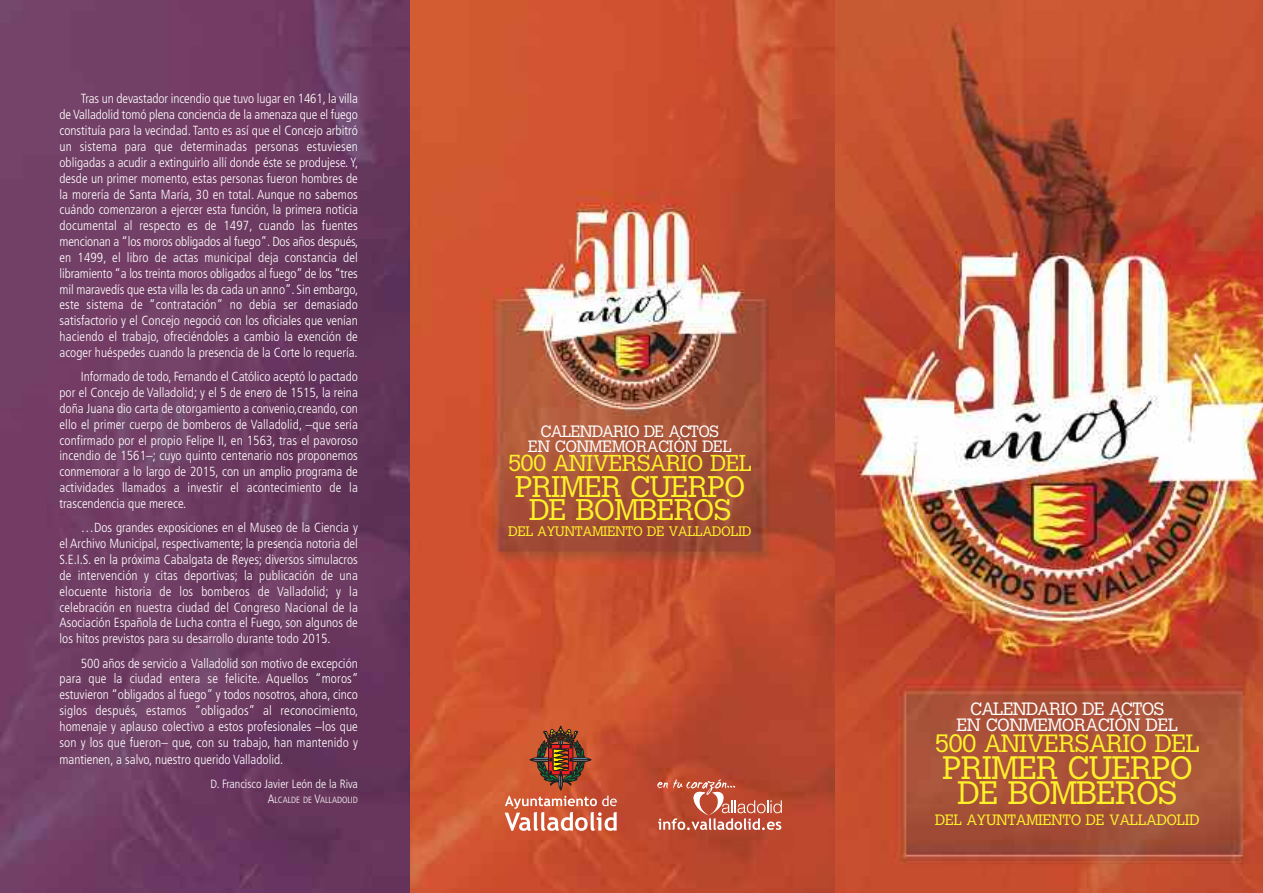
<style>
.page{position:relative;width:1263px;height:893px;background:#fff}
.page>*{position:absolute;margin:0;border:0;box-sizing:border-box;transform-origin:0 0}
.t1{font:32.55px/25.5px "Hanseat";color:#fff12a;text-align:center}
.t2{font:30px/23.7px "Hanseat";color:#fff12a;text-align:center}
.t3{font:25.05px "Hanseat";color:#fff12a}
.t4{font:23.1px "Hanseat";color:#fff12a}
.t5{font:18px/16.4px "Hanseat";color:#fff;text-align:center}
.t6{font:16.5px/15px "Hanseat";color:#fff;text-align:center}
.t7{font:15px "Hanseat";color:#fff12a}
.t8{font:13.8px "Hanseat";color:#fff12a}
.t9{font:300 condensed 13.2px/15.9px "Frutiger";color:#fff;text-align:justify}
.t10{font:300 condensed 12px "Frutiger";color:#fff}
.t11{font:300 condensed 9px "Frutiger";color:#fff}
.s1{font-size:12px}
</style>
<div class="page">
<img style="left:0;top:0;width:836px;height:893px">
<img style="left:836px;top:0;width:427px;height:893px">
<svg style="left:505px;top:796px;width:112px;height:35px"></svg>
<svg style="left:530px;top:726px;width:61px;height:64px;background:#8d482b"></svg>
<svg style="left:657px;top:779px;width:125px;height:51px;background:#c66853"></svg>
<p class="t9" style="left:60px;top:92px;width:300px;text-indent:21px">Tras un devastador incendio que tuvo lugar en 1461, la villa deValladolid tomó plena conciencia de la amenaza que el fuego constituía para la vecindad.Tanto es así que el Concejo arbitró un sistema para que determinadas personas estuviesen obligadas a acudir a extinguirlo allí donde éste se produjese.Y, desde un primer momento, estas personas fueron hombres de la morería de Santa María, 30 en total. Aunque no sabemos cuándo comenzaron a ejercer esta función, la primera noticia documental al respecto es de 1497, cuando las fuentes mencionan a “los moros obligados al fuego”. Dos años después, en 1499, el libro de actas municipal deja constancia del libramiento “a los treinta moros obligados al fuego” de los “tres mil maravedís que esta villa les da cada un anno”. Sin embargo, este sistema de “contratación” no debía ser demasiado satisfactorio y el Concejo negoció con los oficiales que venían haciendo el trabajo, ofreciéndoles a cambio la exención de acoger huéspedes cuando la presencia de la Corte lo requería.</p>
<p class="t9" style="left:60px;top:370px;width:300px;text-indent:21px">Informado de todo, Fernando el Católico aceptó lo pactado por el Concejo de Valladolid; y el 5 de enero de 1515, la reina doña Juana dio carta de otorgamiento a convenio,creando, con ello el primer cuerpo de bomberos de Valladolid, –que sería confirmado por el propio Felipe II, en 1563, tras el pavoroso incendio de 1561–; cuyo quinto centenario nos proponemos conmemorar a lo largo de 2015, con un amplio programa de actividades llamados a investir el acontecimiento de la trascendencia que merece.</p>
<p class="t9" style="left:60px;top:521px;width:300px;text-indent:21px">…Dos grandes exposiciones en el Museo de la Ciencia y el Archivo Municipal, respectivamente; la presencia notoria del S.E.I.S. en la próxima Cabalgata de Reyes; diversos simulacros de intervención y citas deportivas; la publicación de una elocuente historia de los bomberos de Valladolid; y la celebración en nuestra ciudad del Congreso Nacional de la Asociación Española de Lucha contra el Fuego, son algunos de los hitos previstos para su desarrollo durante todo 2015.</p>
<p class="t9" style="left:60px;top:656px;width:300px;text-indent:21px">500 años de servicio a Valladolid son motivo de excepción para que la ciudad entera se felicite. Aquellos “moros” estuvieron “obligados al fuego” y todos nosotros, ahora, cinco siglos después, estamos “obligados” al reconocimiento, homenaje y aplauso colectivo a estos profesionales –los que son y los que fueron– que, con su trabajo, han mantenido y</p>
<p class="t9" style="left:60px;top:752px;width:225px">mantienen, a salvo, nuestro querido Valladolid.</p>
<p class="t10" style="left:210px;top:779px;width:149px">D. Francisco Javier León de la Riva</p>
<p class="t11" style="left:268px;top:796px;width:92px"><span class="s1">A</span>LCALDE DE <span class="s1">V</span>ALLADOLID</p>
<p class="t6" style="left:528px;top:423px;width:205px">CALENDARIO DE ACTOS<br>EN CONMEMORACIÓN DEL</p>
<h3 class="t4" style="left:508px;top:450px;width:245px">500 ANIVERSARIO DEL</h3>
<h2 class="t2" style="left:515px;top:474px;width:231px">PRIMER CUERPO<br>DE BOMBEROS</h2>
<p class="t8" style="left:508px;top:523px;width:244px">DEL AYUNTAMIENTO DE VALLADOLID</p>
<h3 class="t5" style="left:956px;top:700px;width:223px">CALENDARIO DE ACTOS<br>EN CONMEMORACIÓN DEL</h3>
<h3 class="t3" style="left:935px;top:728px;width:266px">500 ANIVERSARIO DEL</h3>
<h1 class="t1" style="left:942px;top:755px;width:251px">PRIMER CUERPO<br>DE BOMBEROS</h1>
<p class="t7" style="left:935px;top:811px;width:266px">DEL AYUNTAMIENTO DE VALLADOLID</p>
</div>
